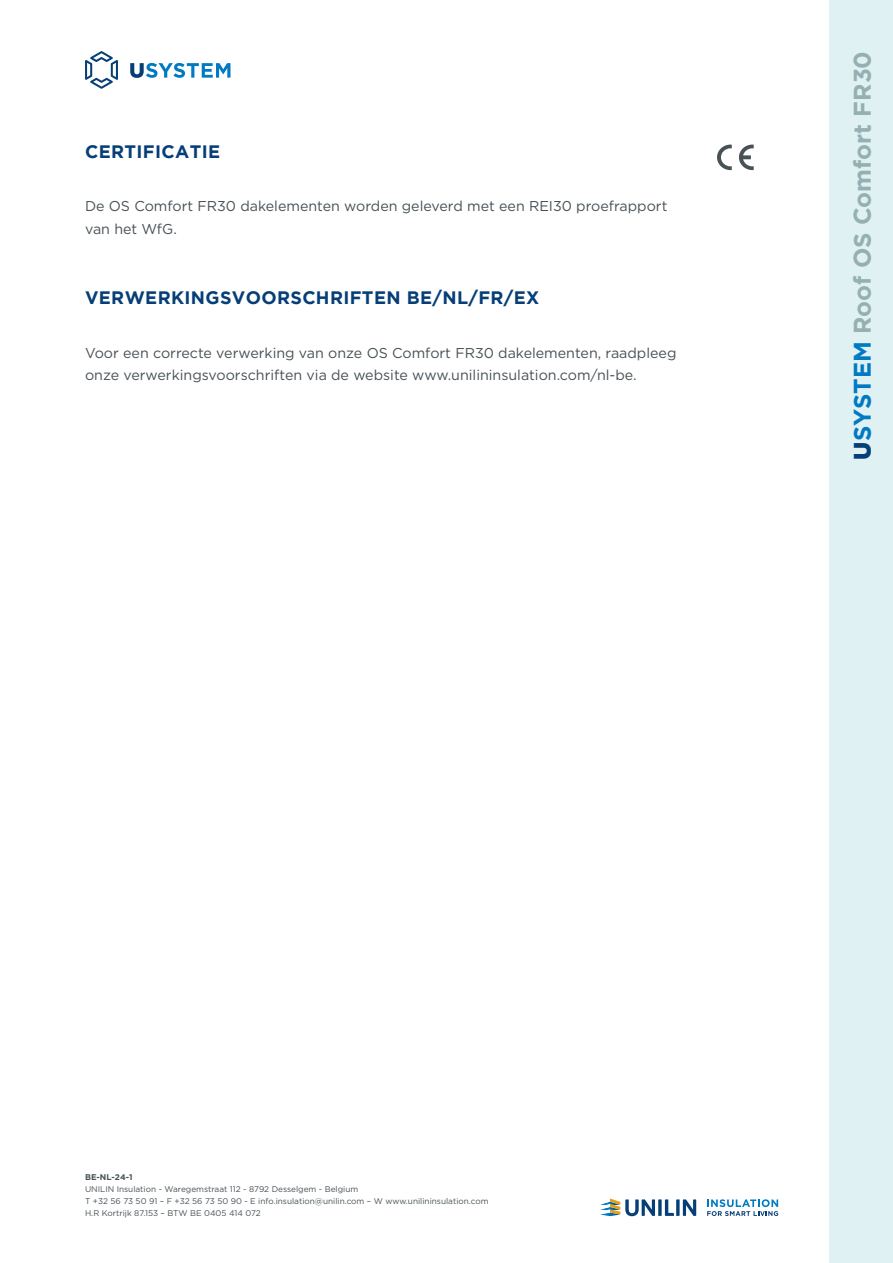
<style>
.page{position:relative;width:893px;height:1263px;background:#fff}
.page>*{position:absolute;margin:0;border:0;box-sizing:border-box;transform-origin:0 0}
.t1{font:700 24px "Gotham";color:#95b0b3}
.t2{font:700 18px "Gotham";letter-spacing:.02em;color:#063e77}
.t3{font:14.25px/22.5px "Gotham";color:#485156}
.t4{font:8.25px/12px "Gotham";color:#485156}
.t5{font:700 8.25px "Gotham";color:#485156}
.s1{font-weight:900;color:#063e77}
.s2{color:#007ac3}
</style>
<div class="page">
<div style="left:829px;top:0;width:64px;height:1263px;background:#e0f1f3"></div>
<svg style="left:600px;top:1198px;width:96px;height:18px"></svg>
<svg style="left:707px;top:1199px;width:71px;height:17px"></svg>
<svg style="left:130px;top:63px;width:100px;height:15px"></svg>
<svg style="left:85px;top:51px;width:33px;height:38px"></svg>
<svg style="left:717px;top:145px;width:15px;height:25px"></svg>
<svg style="left:739px;top:145px;width:15px;height:25px"></svg>
<p class="t2" style="left:85px;top:141px;width:137px">CERTIFICATIE</p>
<p class="t3" style="left:85px;top:195px;width:584px">De OS Comfort FR30 dakelementen worden geleverd met een REI30 proefrapport van het WfG.</p>
<p class="t2" style="left:85px;top:287px;width:456px">VERWERKINGSVOORSCHRIFTEN BE/NL/FR/EX</p>
<p class="t3" style="left:85px;top:341px;width:593px">Voor een correcte verwerking van onze OS Comfort FR30 dakelementen, raadpleeg onze verwerkingsvoorschriften via de website www.unilininsulation.com/nl-be.</p>
<h1 class="t1" style="left:848px;top:460px;width:410px;rotate:-90deg"><span class="s1">U</span><span class="s2">SYSTEM</span> Roof OS Comfort FR30</h1>
<p class="t5" style="left:85px;top:1172px;width:49px">BE-NL-24-1</p>
<p class="t4" style="left:85px;top:1183px;width:405px">UNILIN Insulation - Waregemstraat 112 - 8792 Desselgem - Belgium<br>T +32 56 73 50 91 – F +32 56 73 50 90 - E info.insulation@unilin.com – W www.unilininsulation.com<br>H.R Kortrijk 87.153 – BTW BE 0405 414 072</p>
</div>
